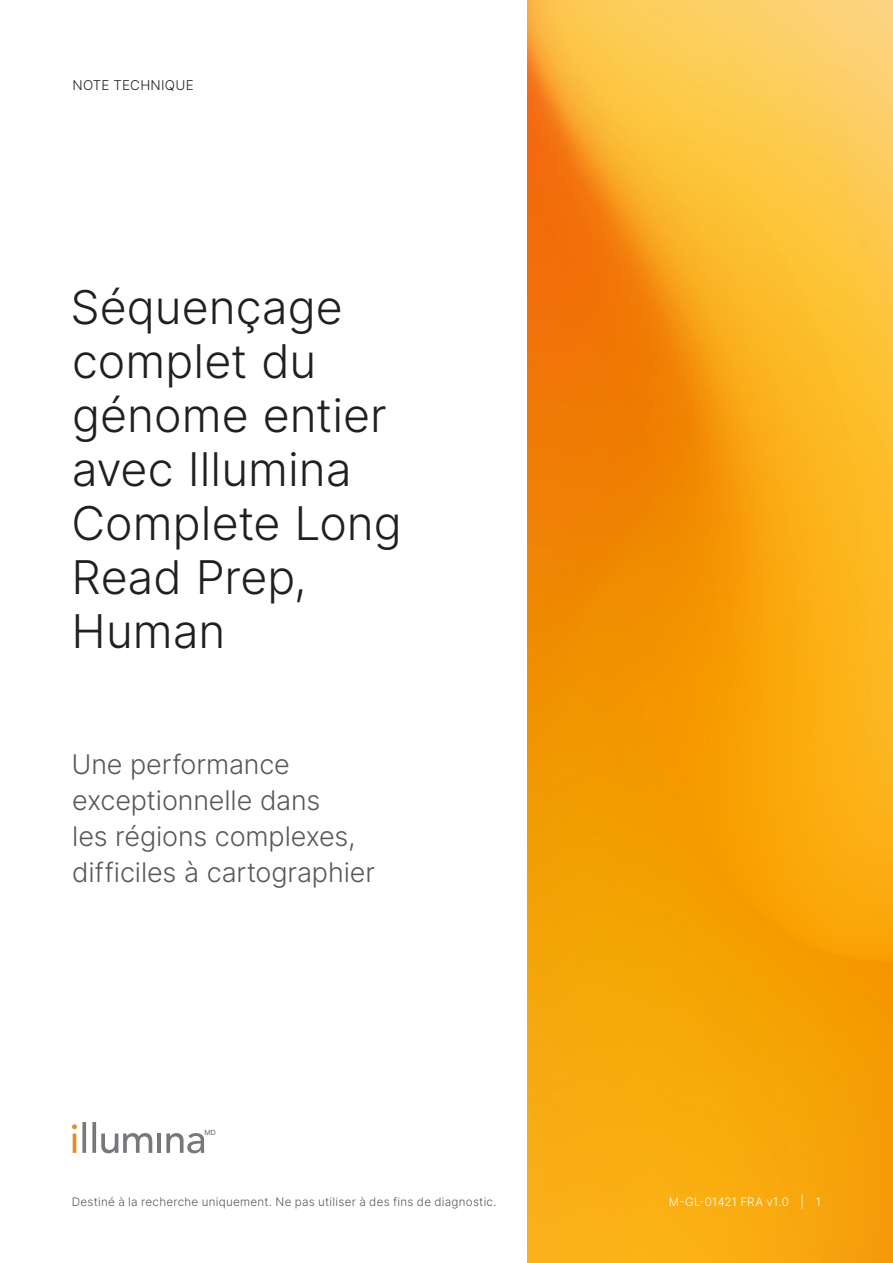
<style>
.page{position:relative;width:893px;height:1263px;background:#fff}
.page>*{position:absolute;margin:0;border:0;box-sizing:border-box;transform-origin:0 0}
.Title{font:300 46.5px/54px "Inter";color:#231f20}
.Subtitle{font:300 27px/36px "Inter";letter-spacing:-.005em;color:#57585a}
.zz_Document_Type___Segment{font:300 13.5px "Inter";letter-spacing:.02em;color:#231f20}
.zz_For_Research_Only{font:300 11.7px "Inter";letter-spacing:.02em;color:#57585a}
.zz_Pub_Number{font:300 11.7px "Inter";letter-spacing:.015em;color:#fff}
.t1{font:500 7.05px "Inter";color:#77787c}
</style>
<div class="page">
<img style="left:527px;top:0;width:366px;height:1263px">
<hr style="left:73px;top:1133px;width:3px;height:20px;background:#ec8b22">
<svg style="left:82px;top:1122px;width:4px;height:31px"></svg>
<svg style="left:92px;top:1122px;width:4px;height:31px"></svg>
<svg style="left:101px;top:1133px;width:51px;height:20px"></svg>
<hr style="left:157px;top:1133px;width:4px;height:20px;background:#77787c">
<svg style="left:166px;top:1133px;width:38px;height:20px"></svg>
<svg style="left:72px;top:1124px;width:5px;height:5px"></svg>
<p class="zz_Document_Type___Segment" style="left:73px;top:75px;width:123px">NOTE TECHNIQUE</p>
<p class="Title" style="left:70px;top:279px;width:333px">Séquençage complet du génome entier avec Illumina<br>Complete Long<br>Read Prep,<br>Human</p>
<p class="Subtitle" style="left:71px;top:746px;width:305px">Une performance exceptionnelle dans<br>les régions complexes, difficiles à cartographier</p>
<p class="t1" style="left:204px;top:1128px;width:13px">MD</p>
<p class="zz_For_Research_Only" style="left:72px;top:1193px;width:426px">Destiné à la recherche uniquement. Ne pas utiliser à des fins de diagnostic.</p>
<p class="zz_Pub_Number" style="left:669px;top:1193px;width:121px">M-GL-01421 FRA v1.0</p>
<p class="zz_Pub_Number" style="left:800px;top:1193px;width:22px">| 1</p>
</div>
